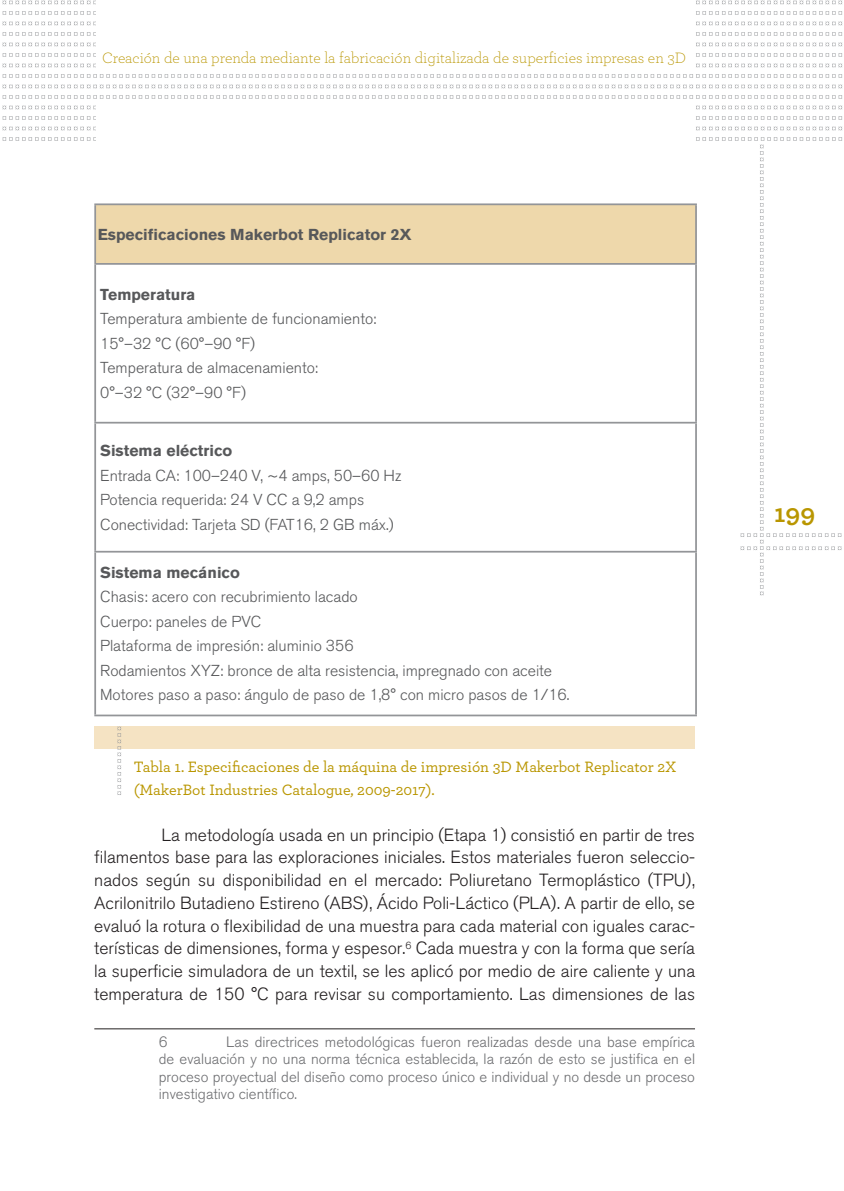
<style>
.page{position:relative;width:844px;height:1191px;background:#fff}
.page>*{position:absolute;margin:0;border:0;box-sizing:border-box;transform-origin:0 0}
.t1{font:700 26.25px "Archer Pro";color:#b99600}
.TEXTO_CORRIDO{font:300 17.5px/22.8px "Akzidenz Grotesk BQ";color:#231f20;text-align:justify}
.CELDA_CABEZOTE{font:300 15.75px "Akzidenz Grotesk BQ";color:#57585a}
.PIE_DE_FOTO{font:500 15.75px/22.8px "Archer Pro";color:#b99600}
.CELDA_CABEZOTE-2{font:700 15.75px "Akzidenz Grotesk BQ";color:#57585a}
.Folio_explicativo{font:300 15.75px "Archer Pro";color:#b99600}
.NOTAS_AL_PIE{font:300 14.88px/17.5px "Akzidenz Grotesk BQ";color:#6c6d70;text-align:justify}
</style>
<div class="page">
<svg style="left:2px;top:127px;width:841px;height:3px"></svg>
<svg style="left:2px;top:116px;width:841px;height:4px"></svg>
<svg style="left:2px;top:106px;width:841px;height:3px"></svg>
<svg style="left:2px;top:95px;width:841px;height:4px"></svg>
<svg style="left:2px;top:85px;width:841px;height:3px"></svg>
<svg style="left:2px;top:74px;width:841px;height:4px"></svg>
<svg style="left:2px;top:64px;width:841px;height:3px"></svg>
<svg style="left:2px;top:53px;width:841px;height:4px"></svg>
<svg style="left:2px;top:43px;width:841px;height:3px"></svg>
<svg style="left:2px;top:32px;width:841px;height:4px"></svg>
<svg style="left:2px;top:22px;width:841px;height:3px"></svg>
<svg style="left:2px;top:11px;width:841px;height:4px"></svg>
<svg style="left:2px;top:1px;width:841px;height:3px"></svg>
<svg style="left:2px;top:137px;width:841px;height:458px"></svg>
<div style="left:96px;top:103px;width:598px;height:63px;background:#fff"></div>
<div style="left:96px;top:0;width:598px;height:70px;background:#fff"></div>
<hr style="left:94px;top:1028px;width:600px;height:1px;background:#231f20">
<div style="left:94px;top:726px;width:600px;height:23px;background:#f5e3c3"></div>
<svg style="left:117px;top:726px;width:4px;height:69px"></svg>
<div style="left:95px;top:204px;width:600px;height:60px;background:#eed8ab"></div>
<hr style="left:94px;top:423px;width:2px;height:128px;background:#939598">
<hr style="left:695px;top:423px;width:1px;height:128px;background:#939598">
<hr style="left:94px;top:422px;width:602px;height:1px;background:#939598">
<hr style="left:94px;top:265px;width:2px;height:157px;background:#939598">
<hr style="left:695px;top:265px;width:1px;height:157px;background:#939598">
<hr style="left:94px;top:552px;width:2px;height:162px;background:#939598">
<hr style="left:695px;top:552px;width:1px;height:162px;background:#939598">
<hr style="left:94px;top:205px;width:2px;height:58px;background:#939598">
<hr style="left:695px;top:205px;width:1px;height:58px;background:#939598">
<hr style="left:94px;top:203px;width:602px;height:2px;background:#939598">
<hr style="left:94px;top:263px;width:602px;height:2px;background:#939598">
<hr style="left:94px;top:551px;width:602px;height:1px;background:#939598">
<hr style="left:94px;top:714px;width:602px;height:2px;background:#939598">
<p class="Folio_explicativo" style="left:102px;top:48px;width:585px">Creación de una prenda mediante la fabricación digitalizada de superficies impresas en 3D</p>
<p class="CELDA_CABEZOTE-2" style="left:98px;top:225px;width:315px">Especificaciones Makerbot Replicator 2X</p>
<p class="CELDA_CABEZOTE-2" style="left:100px;top:285px;width:97px">Temperatura</p>
<p class="CELDA_CABEZOTE" style="left:100px;top:310px;width:278px">Temperatura ambiente de funcionamiento:</p>
<p class="CELDA_CABEZOTE" style="left:100px;top:334px;width:156px">15°–32 °C (60°–90 °F)</p>
<p class="CELDA_CABEZOTE" style="left:100px;top:359px;width:219px">Temperatura de almacenamiento:</p>
<p class="CELDA_CABEZOTE" style="left:100px;top:383px;width:147px">0°–32 °C (32°–90 °F)</p>
<p class="CELDA_CABEZOTE-2" style="left:100px;top:441px;width:134px">Sistema eléctrico</p>
<p class="CELDA_CABEZOTE" style="left:100px;top:466px;width:302px">Entrada CA: 100–240 V, ~4 amps, 50–60 Hz</p>
<p class="CELDA_CABEZOTE" style="left:100px;top:491px;width:265px">Potencia requerida: 24 V CC a 9,2 amps</p>
<p class="CELDA_CABEZOTE" style="left:100px;top:515px;width:295px">Conectividad: Tarjeta SD (FAT16, 2 GB máx.)</p>
<p class="CELDA_CABEZOTE-2" style="left:100px;top:563px;width:141px">Sistema mecánico</p>
<p class="CELDA_CABEZOTE" style="left:100px;top:588px;width:259px">Chasis: acero con recubrimiento lacado</p>
<p class="CELDA_CABEZOTE" style="left:100px;top:612px;width:163px">Cuerpo: paneles de PVC</p>
<p class="CELDA_CABEZOTE" style="left:100px;top:637px;width:255px">Plataforma de impresión: aluminio 356</p>
<p class="CELDA_CABEZOTE" style="left:100px;top:661px;width:453px">Rodamientos XYZ: bronce de alta resistencia, impregnado con aceite</p>
<p class="CELDA_CABEZOTE" style="left:100px;top:686px;width:470px">Motores paso a paso: ángulo de paso de 1,8° con micro pasos de 1/16.</p>
<p class="PIE_DE_FOTO" style="left:134px;top:755px;width:544px">Tabla 1. Especificaciones de la máquina de impresión 3D Makerbot Replicator 2X (MakerBot Industries Catalogue, 2009-2017).</p>
<p class="TEXTO_CORRIDO" style="left:94px;top:823px;width:602px;text-indent:67px">La metodología usada en un principio (Etapa 1) consistió en partir de tres filamentos base para las exploraciones iniciales. Estos materiales fueron seleccio&shy;nados según su disponibilidad en el mercado: Poliuretano Termoplástico (TPU), Acrilonitrilo Butadieno Estireno (ABS), Ácido Poli-Láctico (PLA). A partir de ello, se evaluó la rotura o flexibilidad de una muestra para cada material con iguales carac&shy;terísticas de dimensiones, forma y espesor.<sup>6</sup> Cada muestra y con la forma que sería la superficie simuladora de un textil, se les aplicó por medio de aire caliente y una temperatura de 150 °C para revisar su comportamiento. Las dimensiones de las</p>
<p class="NOTAS_AL_PIE" style="left:159px;top:1033px;width:10px">6</p>
<p class="NOTAS_AL_PIE" style="left:159px;top:1033px;width:537px;text-indent:67px">Las directrices metodológicas fueron realizadas desde una base empírica de evaluación y no una norma técnica establecida, la razón de esto se justifica en el proceso proyectual del diseño como proceso único e individual y no desde un proceso investigativo científico.</p>
<h1 class="t1" style="left:774px;top:492px;width:42px">199</h1>
</div>
